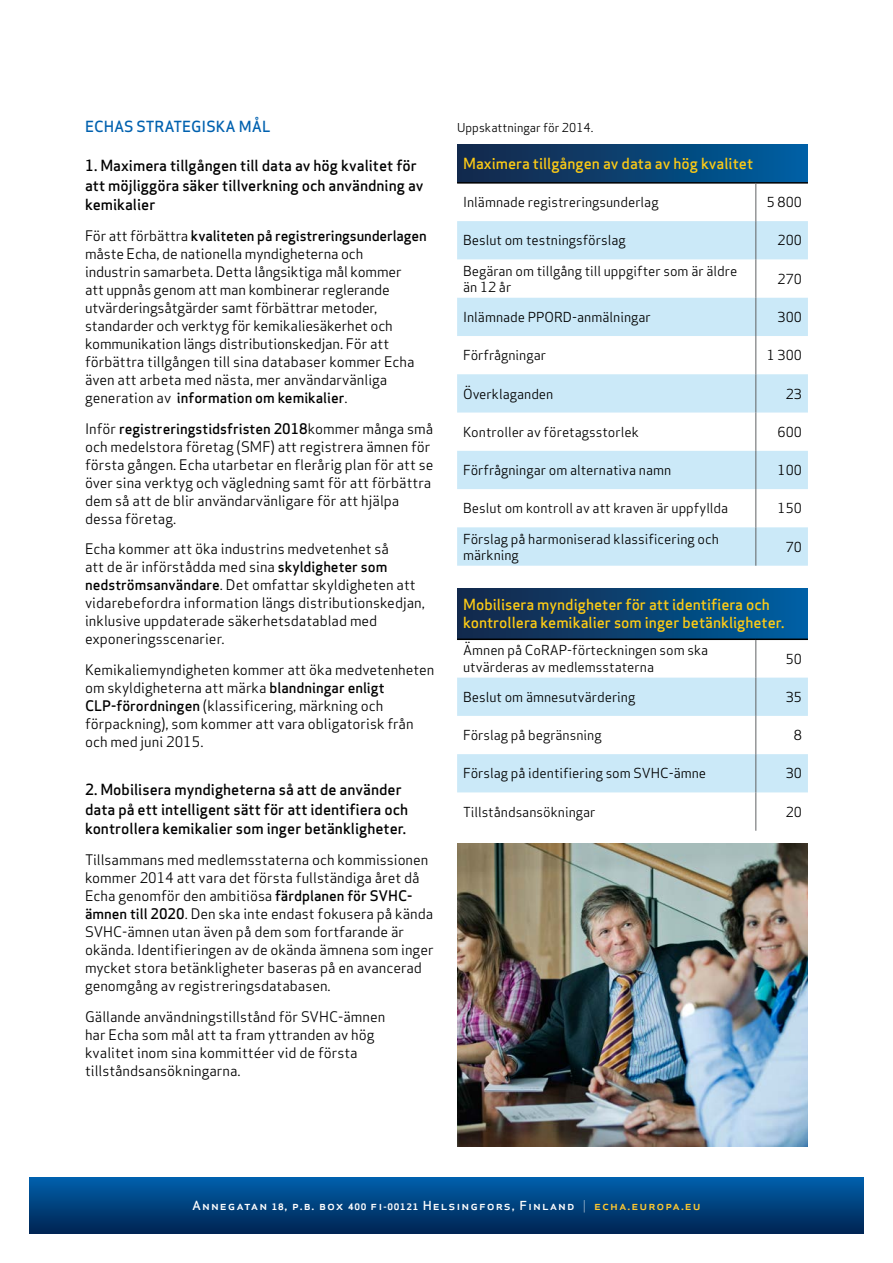
<style>
.page{position:relative;width:893px;height:1263px;background:#fff}
.page>*{position:absolute;margin:0;border:0;box-sizing:border-box;transform-origin:0 0}
.t1{font:500 15px/19.5px "Apex Sans";color:#000}
.t2{font:500 15px/18px "Apex Sans";color:#fdcb15}
.t3{font:500 15px "Apex Sans";color:#0061af}
.t4{font:14.25px/18px "Apex Sans";color:#000}
.t5{font:13.5px/16.2px "Apex Sans";color:#000}
.t6{font:500 12.15px "Apex Sans";letter-spacing:.075em;color:#fff;scale:1.08 1}
.t7{font:12px "Apex Sans";color:#000}
.s1{font-weight:500}
.s2{font-weight:700;font-size:8.7px}
.s3{font-weight:700;font-size:8.25px}
.s4{font-weight:300}
.s5{color:#ffc92f}
</style>
<div class="page">
<svg style="left:30px;top:1178px;width:833px;height:55px;background:#00417e"></svg>
<div style="left:457px;top:145px;width:351px;height:38px;background:linear-gradient(to right,#162647,#005fa1)"></div>
<svg style="left:457px;top:221px;width:351px;height:345px;fill:#cbe9f8"></svg>
<hr style="left:457px;top:182px;width:299px;height:2px;background:#000">
<hr style="left:756px;top:182px;width:52px;height:2px;background:#000">
<hr style="left:756px;top:184px;width:1px;height:37px;background:#616264">
<hr style="left:756px;top:221px;width:1px;height:38px;background:#616264">
<hr style="left:756px;top:259px;width:1px;height:39px;background:#616264">
<hr style="left:756px;top:298px;width:1px;height:38px;background:#616264">
<hr style="left:756px;top:336px;width:1px;height:38px;background:#616264">
<hr style="left:756px;top:374px;width:1px;height:38px;background:#616264">
<hr style="left:756px;top:412px;width:1px;height:39px;background:#616264">
<hr style="left:756px;top:451px;width:1px;height:38px;background:#616264">
<hr style="left:756px;top:489px;width:1px;height:38px;background:#616264">
<hr style="left:756px;top:527px;width:1px;height:39px;background:#616264">
<div style="left:457px;top:588px;width:351px;height:51px;background:linear-gradient(to right,#162647,#005fa1)"></div>
<svg style="left:457px;top:678px;width:351px;height:114px"></svg>
<hr style="left:457px;top:638px;width:299px;height:2px;background:#000">
<hr style="left:756px;top:638px;width:52px;height:2px;background:#000">
<hr style="left:756px;top:640px;width:1px;height:38px;background:#616264">
<hr style="left:756px;top:678px;width:1px;height:38px;background:#616264">
<hr style="left:756px;top:716px;width:1px;height:38px;background:#616264">
<hr style="left:756px;top:754px;width:1px;height:38px;background:#616264">
<hr style="left:756px;top:792px;width:1px;height:39px;background:#616264">
<img style="left:457px;top:843px;width:351px;height:303px">
<p class="t3" style="left:85px;top:113px;width:187px">ECHAS STRATEGISKA MÅL</p>
<p class="t1" style="left:85px;top:154px;width:340px">1. Maximera tillgången till data av hög kvalitet för att möjliggöra säker tillverkning och användning av kemikalier</p>
<p class="t4" style="left:85px;top:225px;width:343px">För att förbättra <span class="s1">kvaliteten på registreringsunderlagen </span>måste Echa, de nationella myndigheterna och<br>industrin samarbeta. Detta långsiktiga mål kommer<br>att uppnås genom att man kombinerar reglerande utvärderingsåtgärder samt förbättrar metoder, standarder och verktyg för kemikaliesäkerhet och kommunikation längs distributionskedjan. För att förbättra tillgången till sina databaser kommer Echa även att arbeta med nästa, mer användarvänliga generation av <span class="s1">information om kemikalier</span>.</p>
<p class="t4" style="left:85px;top:418px;width:350px">Inför <span class="s1">registreringstidsfristen 2018</span>kommer många små och medelstora företag (SMF) att registrera ämnen för första gången. Echa utarbetar en flerårig plan för att se över sina verktyg och vägledning samt för att förbättra dem så att de blir användarvänligare för att hjälpa dessa företag.</p>
<p class="t4" style="left:85px;top:539px;width:341px">Echa kommer att öka industrins medvetenhet så<br>att de är införstådda med sina <span class="s1">skyldigheter som nedströmsanvändare</span>. Det omfattar skyldigheten att vidarebefordra information längs distributionskedjan, inklusive uppdaterade säkerhetsdatablad med exponeringsscenarier.</p>
<p class="t4" style="left:85px;top:659px;width:351px">Kemikaliemyndigheten kommer att öka medvetenheten om skyldigheterna att märka <span class="s1">blandningar enligt CLP-förordningen</span> (klassificering, märkning och förpackning), som kommer att vara obligatorisk från och med juni 2015.</p>
<p class="t1" style="left:85px;top:778px;width:325px">2. Mobilisera myndigheterna så att de använder data på ett intelligent sätt för att identifiera och kontrollera kemikalier som inger betänkligheter.</p>
<p class="t4" style="left:85px;top:849px;width:350px">Tillsammans med medlemsstaterna och kommissionen kommer 2014 att vara det första fullständiga året då Echa genomför den ambitiösa <span class="s1">färdplanen för SVHC&shy;ämnen till 2020</span>. Den ska inte endast fokusera på kända SVHC-ämnen utan även på dem som fortfarande är okända. Identifieringen av de okända ämnena som inger mycket stora betänkligheter baseras på en avancerad genomgång av registreringsdatabasen.</p>
<p class="t4" style="left:85px;top:1006px;width:302px">Gällande användningstillstånd för SVHC-ämnen har Echa som mål att ta fram yttranden av hög kvalitet inom sina kommittéer vid de första tillståndsansökningarna.</p>
<p class="t7" style="left:457px;top:118px;width:138px">Uppskattningar för 2014.</p>
<p class="t2" style="left:463px;top:153px;width:292px">Maximera tillgången av data av hög kvalitet</p>
<p class="t5" style="left:463px;top:193px;width:197px">Inlämnade registreringsunderlag</p>
<p class="t5" style="left:767px;top:193px;width:37px">5 800</p>
<p class="t5" style="left:463px;top:231px;width:164px">Beslut om testningsförslag</p>
<p class="t5" style="left:778px;top:231px;width:26px">200</p>
<p class="t5" style="left:463px;top:261px;width:276px">Begäran om tillgång till uppgifter som är äldre än 12 år</p>
<p class="t5" style="left:778px;top:269px;width:26px">270</p>
<p class="t5" style="left:463px;top:308px;width:189px">Inlämnade PPORD-anmälningar</p>
<p class="t5" style="left:778px;top:308px;width:26px">300</p>
<p class="t5" style="left:463px;top:346px;width:84px">Förfrågningar</p>
<p class="t5" style="left:767px;top:346px;width:37px">1 300</p>
<p class="t5" style="left:463px;top:384px;width:92px">Överklaganden</p>
<p class="t5" style="left:786px;top:384px;width:18px">23</p>
<p class="t5" style="left:463px;top:422px;width:177px">Kontroller av företagsstorlek</p>
<p class="t5" style="left:778px;top:422px;width:26px">600</p>
<p class="t5" style="left:463px;top:461px;width:210px">Förfrågningar om alternativa namn</p>
<p class="t5" style="left:778px;top:461px;width:26px">100</p>
<p class="t5" style="left:463px;top:499px;width:267px">Beslut om kontroll av att kraven är uppfyllda</p>
<p class="t5" style="left:778px;top:499px;width:26px">150</p>
<p class="t5" style="left:463px;top:529px;width:257px">Förslag på harmoniserad klassificering och märkning</p>
<p class="t5" style="left:786px;top:537px;width:18px">70</p>
<p class="t2" style="left:463px;top:594px;width:323px">Mobilisera myndigheter för att identifiera och kontrollera kemikalier som inger betänkligheter.</p>
<p class="t5" style="left:463px;top:641px;width:247px">Ämnen på CoRAP-förteckningen som ska utvärderas av medlemsstaterna</p>
<p class="t5" style="left:786px;top:649px;width:18px">50</p>
<p class="t5" style="left:463px;top:687px;width:174px">Beslut om ämnesutvärdering</p>
<p class="t5" style="left:786px;top:687px;width:18px">35</p>
<p class="t5" style="left:463px;top:726px;width:140px">Förslag på begränsning</p>
<p class="t5" style="left:794px;top:726px;width:10px">8</p>
<p class="t5" style="left:463px;top:764px;width:245px">Förslag på identifiering som SVHC-ämne</p>
<p class="t5" style="left:786px;top:764px;width:18px">30</p>
<p class="t5" style="left:463px;top:802px;width:134px">Tillståndsansökningar</p>
<p class="t5" style="left:786px;top:802px;width:18px">20</p>
<p class="t6" style="left:192px;top:1195px;width:472px">Annegatan <span class="s2">18</span>, p.b. box <span class="s2">400</span> fi<span class="s3">-</span><span class="s2">00121</span> Helsingfors, Finland <span class="s4">|</span> <span class="s5">echa.europa.eu</span></p>
</div>
